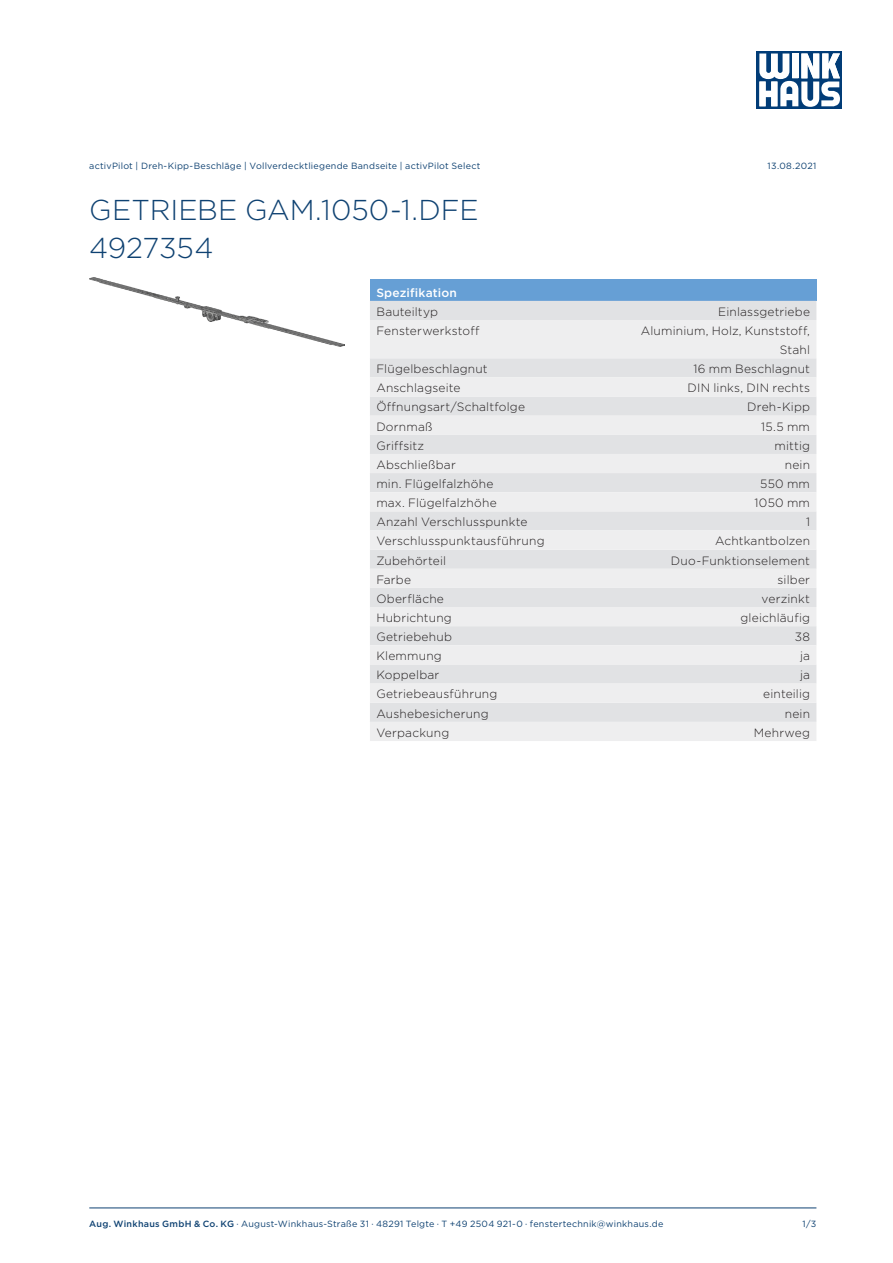
<style>
.page{position:relative;width:893px;height:1263px;background:#fff}
.page>*{position:absolute;margin:0;border:0;box-sizing:border-box;transform-origin:0 0}
.Headline{font:300 28.65px/38.2px "Gotham";letter-spacing:-.005em;color:#0f4272}
.Datenzelle_links{font:300 12px "Gotham";letter-spacing:.015em;color:#231f20}
.Datenzelle_rechts{font:300 12px/19.2px "Gotham";letter-spacing:.015em;color:#231f20;text-align:right}
.Headerzelle{font:500 12px "Gotham";letter-spacing:.015em;color:#fff}
.Fußzeile{font:9px "Gotham";letter-spacing:.025em;color:#0f4272}
.Kopfzeile{font:9px "Gotham";letter-spacing:.025em;color:#0f4272}
.s1{font-weight:500}
</style>
<div class="page">
<div style="left:757px;top:51px;width:85px;height:58px;background:#013c77"></div>
<svg style="left:759px;top:53px;width:81px;height:54px"></svg>
<hr style="left:89px;top:1208px;width:727px;height:1px;background:#0f4272">
<img style="left:89px;top:277px;width:255px;height:70px">
<div style="left:370px;top:280px;width:446px;height:21px;background:#669fd5"></div>
<div style="left:370px;top:301px;width:446px;height:19px;background:#e1e2e4"></div>
<svg style="left:370px;top:320px;width:446px;height:421px;background:#e8e8ea"></svg>
<p class="Kopfzeile" style="left:89px;top:160px;width:393px">activPilot | Dreh-Kipp-Beschläge | Vollverdecktliegende Bandseite | activPilot Select</p>
<p class="Kopfzeile" style="left:768px;top:160px;width:50px">13.08.2021</p>
<p class="Headline" style="left:89px;top:190px;width:391px">GETRIEBE GAM.1050-1.DFE<br>4927354</p>
<p class="Headerzelle" style="left:376px;top:284px;width:82px">Spezifikation</p>
<p class="Datenzelle_links" style="left:376px;top:304px;width:63px">Bauteiltyp</p>
<p class="Datenzelle_rechts" style="left:718px;top:302px;width:93px">Einlassgetriebe</p>
<p class="Datenzelle_links" style="left:376px;top:323px;width:105px">Fensterwerkstoff</p>
<p class="Datenzelle_rechts" style="left:641px;top:321px;width:171px">Aluminium, Holz, Kunststoff,<br>Stahl</p>
<p class="Datenzelle_links" style="left:376px;top:361px;width:113px">Flügelbeschlagnut</p>
<p class="Datenzelle_rechts" style="left:693px;top:359px;width:118px">16 mm Beschlagnut</p>
<p class="Datenzelle_links" style="left:376px;top:380px;width:86px">Anschlagseite</p>
<p class="Datenzelle_rechts" style="left:687px;top:378px;width:124px">DIN links, DIN rechts</p>
<p class="Datenzelle_links" style="left:376px;top:400px;width:150px">Öffnungsart/Schaltfolge</p>
<p class="Datenzelle_rechts" style="left:747px;top:397px;width:64px">Dreh-Kipp</p>
<p class="Datenzelle_links" style="left:376px;top:419px;width:58px">Dornmaß</p>
<p class="Datenzelle_rechts" style="left:761px;top:416px;width:50px">15.5 mm</p>
<p class="Datenzelle_links" style="left:376px;top:438px;width:49px">Griffsitz</p>
<p class="Datenzelle_rechts" style="left:774px;top:435px;width:37px">mittig</p>
<p class="Datenzelle_links" style="left:376px;top:457px;width:81px">Abschließbar</p>
<p class="Datenzelle_rechts" style="left:785px;top:455px;width:27px">nein</p>
<p class="Datenzelle_links" style="left:376px;top:476px;width:119px">min. Flügelfalzhöhe</p>
<p class="Datenzelle_rechts" style="left:760px;top:474px;width:51px">550 mm</p>
<p class="Datenzelle_links" style="left:376px;top:495px;width:122px">max. Flügelfalzhöhe</p>
<p class="Datenzelle_rechts" style="left:754px;top:493px;width:57px">1050 mm</p>
<p class="Datenzelle_links" style="left:376px;top:514px;width:153px">Anzahl Verschlusspunkte</p>
<p class="Datenzelle_rechts" style="left:806px;top:512px;width:6px">1</p>
<p class="Datenzelle_links" style="left:376px;top:533px;width:170px">Verschlusspunktausführung</p>
<p class="Datenzelle_rechts" style="left:715px;top:531px;width:97px">Achtkantbolzen</p>
<p class="Datenzelle_links" style="left:376px;top:553px;width:71px">Zubehörteil</p>
<p class="Datenzelle_rechts" style="left:671px;top:550px;width:141px">Duo-Funktionselement</p>
<p class="Datenzelle_links" style="left:376px;top:572px;width:36px">Farbe</p>
<p class="Datenzelle_rechts" style="left:778px;top:569px;width:34px">silber</p>
<p class="Datenzelle_links" style="left:376px;top:591px;width:69px">Oberfläche</p>
<p class="Datenzelle_rechts" style="left:761px;top:589px;width:50px">verzinkt</p>
<p class="Datenzelle_links" style="left:376px;top:610px;width:77px">Hubrichtung</p>
<p class="Datenzelle_rechts" style="left:741px;top:608px;width:71px">gleichläufig</p>
<p class="Datenzelle_links" style="left:376px;top:629px;width:77px">Getriebehub</p>
<p class="Datenzelle_rechts" style="left:795px;top:627px;width:17px">38</p>
<p class="Datenzelle_links" style="left:376px;top:648px;width:67px">Klemmung</p>
<p class="Datenzelle_rechts" style="left:800px;top:646px;width:12px">ja</p>
<p class="Datenzelle_links" style="left:376px;top:667px;width:65px">Koppelbar</p>
<p class="Datenzelle_rechts" style="left:800px;top:665px;width:12px">ja</p>
<p class="Datenzelle_links" style="left:376px;top:687px;width:123px">Getriebeausführung</p>
<p class="Datenzelle_rechts" style="left:763px;top:684px;width:48px">einteilig</p>
<p class="Datenzelle_links" style="left:376px;top:706px;width:114px">Aushebesicherung</p>
<p class="Datenzelle_rechts" style="left:785px;top:703px;width:27px">nein</p>
<p class="Datenzelle_links" style="left:376px;top:725px;width:74px">Verpackung</p>
<p class="Datenzelle_rechts" style="left:754px;top:722px;width:58px">Mehrweg</p>
<p class="Fußzeile" style="left:89px;top:1218px;width:576px"><span class="s1">Aug. Winkhaus GmbH &amp; Co. KG</span> ∙ August-Winkhaus-Straße 31 ∙ 48291 Telgte ∙ T +49 2504 921-0 ∙ fenstertechnik@winkhaus.de</p>
<p class="Fußzeile" style="left:803px;top:1218px;width:15px">1/3</p>
</div>
